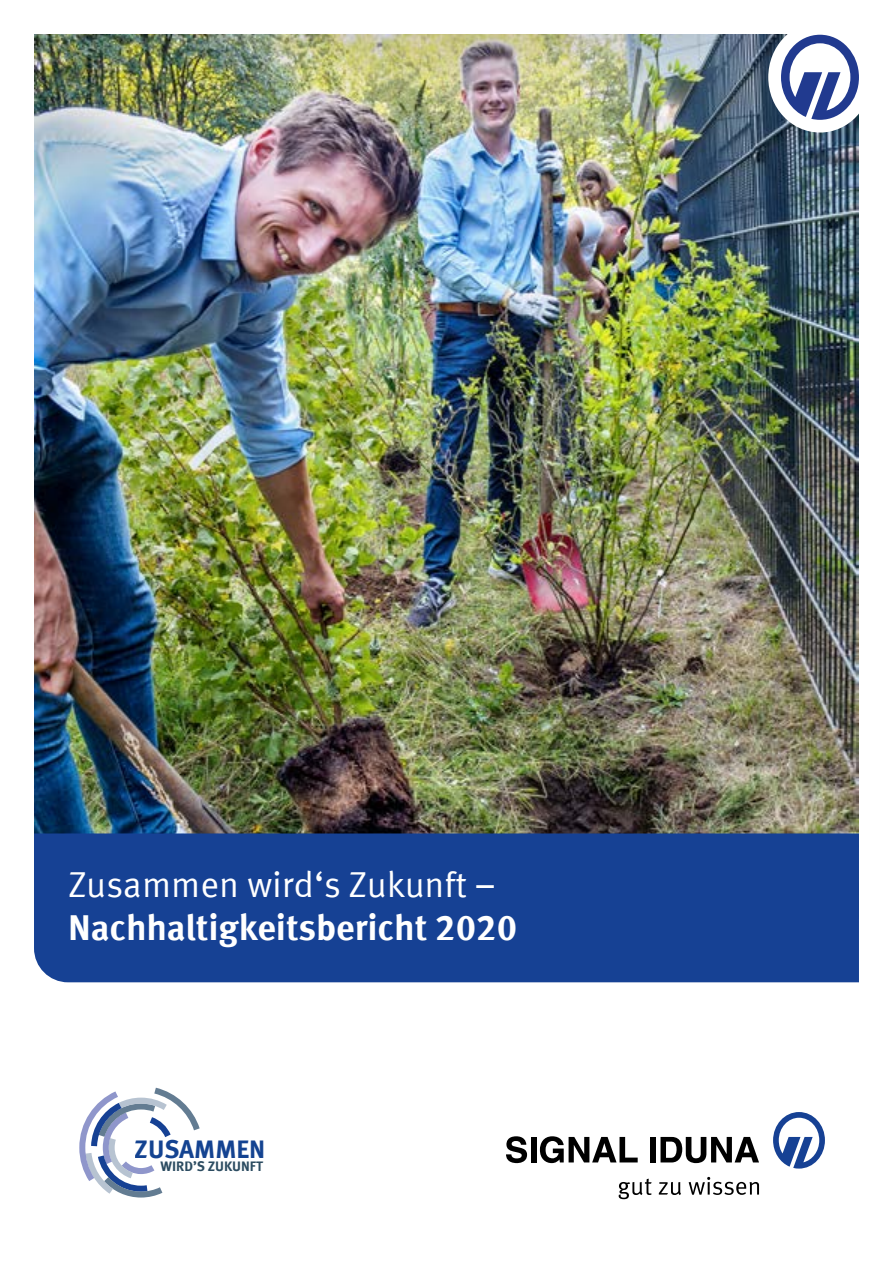
<style>
.page{position:relative;width:893px;height:1263px;background:#fff}
.page>*{position:absolute;margin:0;border:0;box-sizing:border-box;transform-origin:0 0}
.t1{font:700 36px "Meta Offc Pro";color:#fff}
.t2{font:36px "Meta Offc Pro Norm";letter-spacing:-.005em;color:#fff}
.t3{font:700 25.5px "Meta Offc Pro";color:#144391}
.t4{font:700 13.8px "Meta Offc Pro";color:#2c4c61}
.s1{font-family:"Meta Offc Pro";font-weight:700}
</style>
<div class="page">
<img style="left:34px;top:34px;width:825px;height:799px">
<div style="left:34px;top:833px;width:825px;height:149px;background:#164194"></div>
<svg style="left:506px;top:1136px;width:21px;height:27px"></svg>
<div style="left:531px;top:1137px;width:5px;height:25px;background:#000"></div>
<svg style="left:540px;top:1136px;width:98px;height:27px"></svg>
<div style="left:650px;top:1137px;width:5px;height:25px;background:#000"></div>
<svg style="left:660px;top:1137px;width:99px;height:26px"></svg>
<svg style="left:619px;top:1179px;width:33px;height:20px"></svg>
<svg style="left:659px;top:1182px;width:22px;height:13px"></svg>
<svg style="left:689px;top:1177px;width:70px;height:18px"></svg>
<svg style="left:773px;top:1112px;width:52px;height:56px"></svg>
<div style="left:768px;top:22px;width:104px;height:111px;background:#fff;border-radius:50%"></div>
<svg style="left:781px;top:35px;width:78px;height:85px"></svg>
<div style="left:850px;top:1px;width:43px;height:42px;background:#fff"></div>
<svg style="left:79px;top:1087px;width:121px;height:111px"></svg>
<p class="t2" style="left:68px;top:857px;width:429px">Zusammen wird‘s Zukunft <span class="s1">–</span></p>
<p class="t1" style="left:68px;top:899px;width:451px">Nachhaltigkeitsbericht 2020</p>
<p class="t3" style="left:135px;top:1129px;width:132px">ZUSAMMEN</p>
<p class="t4" style="left:161px;top:1155px;width:104px">WIRD’S ZUKUNFT</p>
</div>
